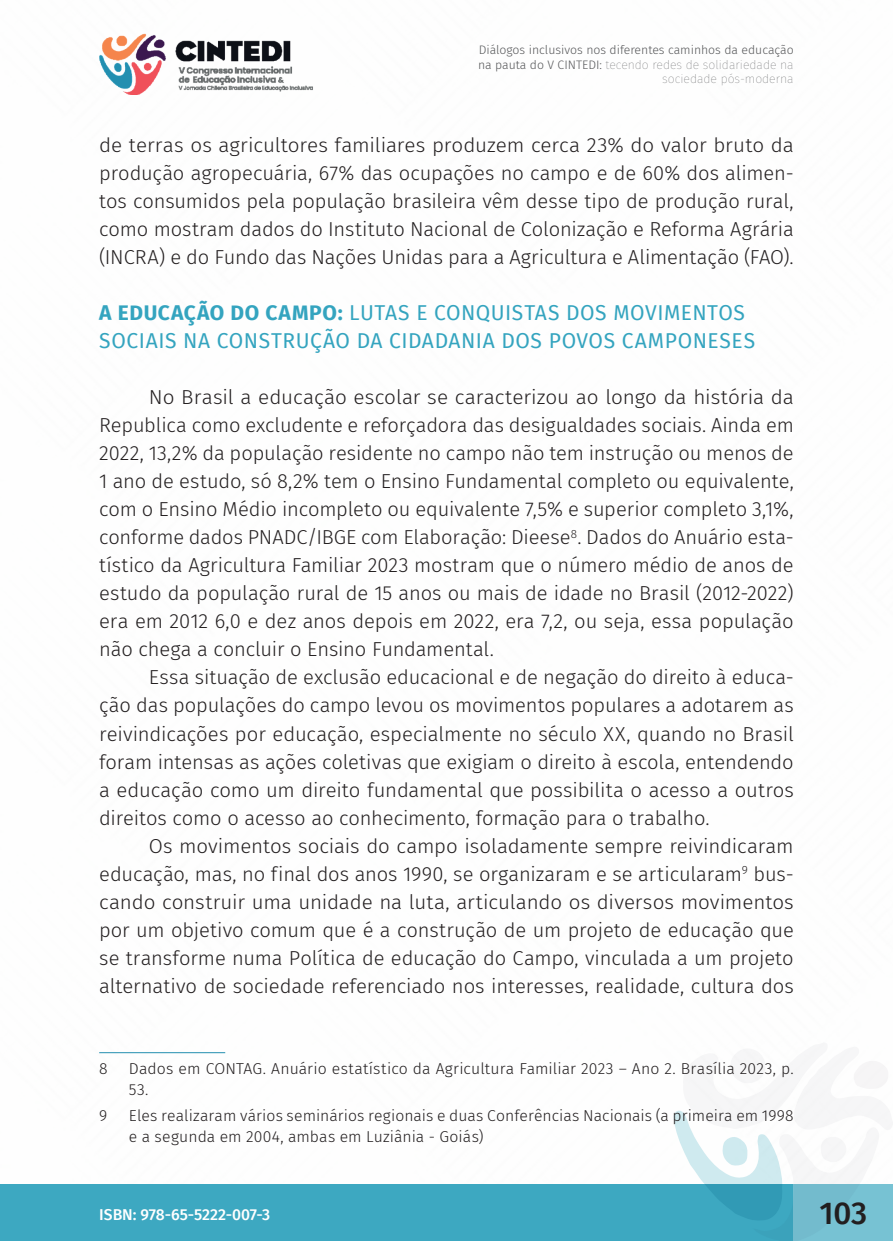
<style>
.page{position:relative;width:893px;height:1241px;background:#fff}
.page>*{position:absolute;margin:0;border:0;box-sizing:border-box;transform-origin:0 0}
.t1{font:500 31.5px "Fira Sans";color:#231f20}
._14_SUBTÍTULO_2{font:21px/28px "Fira Sans";letter-spacing:.025em;color:#34a4bf}
._6_CORPO{font:300 20.12px/28px "Fira Sans";letter-spacing:-.005em;color:#231f20;text-align:justify}
._4_RODAPE{font:300 15.75px/21px "Fira Sans";letter-spacing:.005em;color:#231f20}
.t2{font:500 15.75px "Fira Sans";color:#fff}
.t3{font:300 12.25px/14.7px "Fira Sans";color:#57585a;text-align:right}
.s1{font-weight:100}
.s2{font-weight:700}
</style>
<div class="page">
<div style="left:0;top:1184px;width:794px;height:56px;background:#3da8c1"></div>
<img style="left:99px;top:33px;width:214px;height:61px">
<svg style="left:674px;top:1049px;width:219px;height:191px"></svg>
<hr style="left:99px;top:1052px;width:126px;height:1px;background:#228eb0">
<p class="t3" style="left:478px;top:42px;width:317px">Diálogos inclusivos nos diferentes caminhos da educação na pauta do V CINTEDI: <span class="s1">tecendo redes de solidariedade na sociedade pós-moderna</span></p>
<p class="_6_CORPO" style="left:99px;top:131px;width:696px">de terras os agricultores familiares produzem cerca 23% do valor bruto da produção agropecuária, 67% das ocupações no campo e de 60% dos alimen&shy;tos consumidos pela população brasileira vêm desse tipo de produção rural, como mostram dados do Instituto Nacional de Colonização e Reforma Agrária (INCRA) e do Fundo das Nações Unidas para a Agricultura e Alimentação (FAO).</p>
<p class="_14_SUBTÍTULO_2" style="left:99px;top:298px;width:657px"><span class="s2">A EDUCAÇÃO DO CAMPO:</span> LUTAS E CONQUISTAS DOS MOVIMENTOS<br>SOCIAIS NA CONSTRUÇÃO DA CIDADANIA DOS POVOS CAMPONESES</p>
<p class="_6_CORPO" style="left:99px;top:383px;width:696px;text-indent:50px">No Brasil a educação escolar se caracterizou ao longo da história da Republica como excludente e reforçadora das desigualdades sociais. Ainda em 2022, 13,2% da população residente no campo não tem instrução ou menos de 1 ano de estudo, só 8,2% tem o Ensino Fundamental completo ou equivalente, com o Ensino Médio incompleto ou equivalente 7,5% e superior completo 3,1%, conforme dados PNADC/IBGE com Elaboração: Dieese<sup>8</sup>. Dados do Anuário esta&shy;tístico da Agricultura Familiar 2023 mostram que o número médio de anos de estudo da população rural de 15 anos ou mais de idade no Brasil (2012-2022) era em 2012 6,0 e dez anos depois em 2022, era 7,2, ou seja, essa população não chega a concluir o Ensino Fundamental.</p>
<p class="_6_CORPO" style="left:99px;top:663px;width:696px;text-indent:50px">Essa situação de exclusão educacional e de negação do direito à educa&shy;ção das populações do campo levou os movimentos populares a adotarem as reivindicações por educação, especialmente no século XX, quando no Brasil foram intensas as ações coletivas que exigiam o direito à escola, entendendo a educação como um direito fundamental que possibilita o acesso a outros direitos como o acesso ao conhecimento, formação para o trabalho.</p>
<p class="_6_CORPO" style="left:99px;top:831px;width:696px;text-indent:50px">Os movimentos sociais do campo isoladamente sempre reivindicaram educação, mas, no final dos anos 1990, se organizaram e se articularam<sup>9</sup> bus&shy;cando construir uma unidade na luta, articulando os diversos movimentos por um objetivo comum que é a construção de um projeto de educação que se transforme numa Política de educação do Campo, vinculada a um projeto alternativo de sociedade referenciado nos interesses, realidade, cultura dos</p>
<p class="_4_RODAPE" style="left:99px;top:1057px;width:10px">8</p>
<p class="_4_RODAPE" style="left:129px;top:1057px;width:666px">Dados em CONTAG. Anuário estatístico da Agricultura Familiar 2023 – Ano 2. Brasília 2023, p.<br>53.</p>
<p class="_4_RODAPE" style="left:99px;top:1104px;width:10px">9</p>
<p class="_4_RODAPE" style="left:129px;top:1104px;width:666px">Eles realizaram vários seminários regionais e duas Conferências Nacionais (a primeira em 1998 e a segunda em 2004, ambas em Luziânia - Goiás)</p>
<p class="t2" style="left:99px;top:1201px;width:172px">ISBN: 978-65-5222-007-3</p>
<h1 class="t1" style="left:819px;top:1187px;width:49px">103</h1>
</div>
